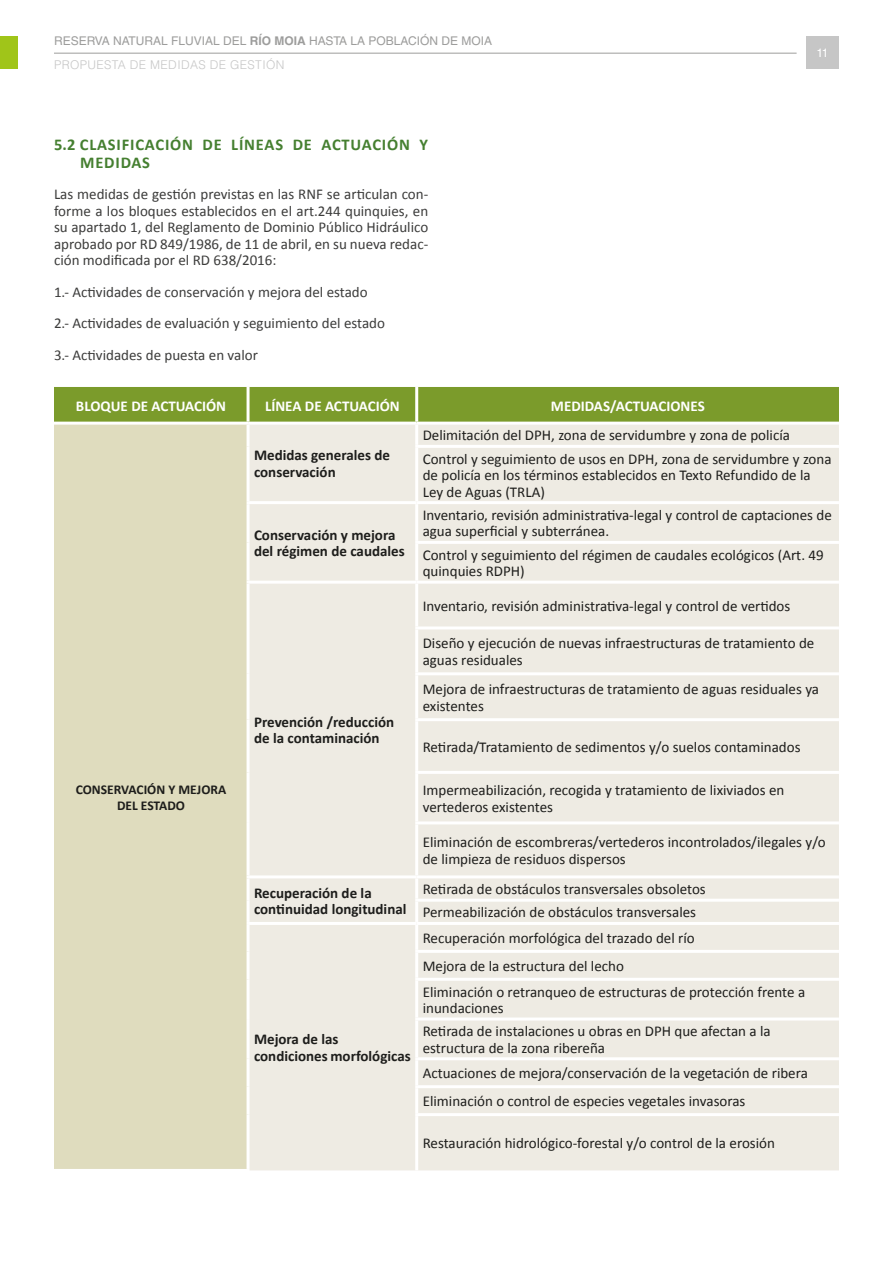
<style>
.page{position:relative;width:893px;height:1263px;background:#fff}
.page>*{position:absolute;margin:0;border:0;box-sizing:border-box;transform-origin:0 0}
.t1{font:700 16.5px/18.1px "Calibri";letter-spacing:.05em;color:#457f30}
.t2{font:15px/16.5px "Calibri";color:#1d1d1b}
.t3{font:15px/16.5px "Calibri";color:#3c3c3b;text-align:justify}
.t4{font:700 15px/16.5px "Calibri";color:#1d1d1b}
.t5{font:700 15px "Calibri";color:#fff}
.t6{font:700 13.5px "Calibri";color:#1d1d1b}
.t7{font:12px/24.5px "Helvetica LT Std";color:#9d9d9c}
.t8{font:12px "Helvetica LT Std";color:#fff}
.s1{font-weight:700}
.s2{font-weight:300;color:#c6c6c6}
</style>
<div class="page">
<hr style="left:54px;top:53px;width:743px;height:1px;background:#9d9d9c">
<div style="left:0;top:36px;width:18px;height:33px;background:#a0c519"></div>
<div style="left:806px;top:36px;width:33px;height:33px;background:#c6c6c6"></div>
<div style="left:54px;top:387px;width:785px;height:35px;background:#7b9b2b"></div>
<div style="left:54px;top:423px;width:194px;height:747px;background:#dfdcbe"></div>
<div style="left:250px;top:425px;width:589px;height:745px;background:#eeebe3"></div>
<hr style="left:247px;top:387px;width:3px;height:35px;background:#fff">
<hr style="left:415px;top:387px;width:3px;height:35px;background:#fff">
<hr style="left:415px;top:425px;width:3px;height:20px;background:#fff">
<hr style="left:415px;top:445px;width:424px;height:3px;background:#fff">
<hr style="left:415px;top:448px;width:3px;height:53px;background:#fff">
<hr style="left:247px;top:501px;width:170px;height:3px;background:#fff">
<hr style="left:417px;top:501px;width:422px;height:3px;background:#fff">
<hr style="left:415px;top:504px;width:3px;height:37px;background:#fff">
<hr style="left:415px;top:541px;width:424px;height:3px;background:#fff">
<hr style="left:415px;top:544px;width:3px;height:37px;background:#fff">
<hr style="left:247px;top:581px;width:170px;height:3px;background:#fff">
<hr style="left:417px;top:581px;width:422px;height:3px;background:#fff">
<hr style="left:415px;top:584px;width:3px;height:42px;background:#fff">
<hr style="left:415px;top:626px;width:424px;height:3px;background:#fff">
<hr style="left:415px;top:629px;width:3px;height:43px;background:#fff">
<hr style="left:415px;top:672px;width:424px;height:3px;background:#fff">
<hr style="left:415px;top:675px;width:3px;height:43px;background:#fff">
<hr style="left:415px;top:718px;width:424px;height:3px;background:#fff">
<hr style="left:415px;top:721px;width:3px;height:50px;background:#fff">
<hr style="left:415px;top:771px;width:424px;height:3px;background:#fff">
<hr style="left:415px;top:774px;width:3px;height:47px;background:#fff">
<hr style="left:415px;top:821px;width:424px;height:3px;background:#fff">
<hr style="left:415px;top:824px;width:3px;height:51px;background:#fff">
<hr style="left:247px;top:875px;width:170px;height:3px;background:#fff">
<hr style="left:417px;top:875px;width:422px;height:3px;background:#fff">
<hr style="left:415px;top:878px;width:3px;height:21px;background:#fff">
<hr style="left:415px;top:899px;width:424px;height:3px;background:#fff">
<hr style="left:415px;top:902px;width:3px;height:20px;background:#fff">
<hr style="left:247px;top:922px;width:170px;height:3px;background:#fff">
<hr style="left:417px;top:922px;width:422px;height:3px;background:#fff">
<hr style="left:415px;top:925px;width:3px;height:25px;background:#fff">
<hr style="left:415px;top:950px;width:424px;height:3px;background:#fff">
<hr style="left:415px;top:953px;width:3px;height:25px;background:#fff">
<hr style="left:415px;top:978px;width:424px;height:3px;background:#fff">
<hr style="left:415px;top:981px;width:3px;height:36px;background:#fff">
<hr style="left:415px;top:1017px;width:424px;height:3px;background:#fff">
<hr style="left:415px;top:1020px;width:3px;height:37px;background:#fff">
<hr style="left:415px;top:1057px;width:424px;height:3px;background:#fff">
<hr style="left:415px;top:1060px;width:3px;height:25px;background:#fff">
<hr style="left:415px;top:1085px;width:424px;height:3px;background:#fff">
<hr style="left:415px;top:1088px;width:3px;height:25px;background:#fff">
<hr style="left:415px;top:1113px;width:424px;height:3px;background:#fff">
<hr style="left:415px;top:1116px;width:3px;height:54px;background:#fff">
<hr style="left:54px;top:422px;width:194px;height:3px;background:#fff">
<hr style="left:247px;top:425px;width:3px;height:21px;background:#fff">
<hr style="left:247px;top:446px;width:3px;height:55px;background:#fff">
<hr style="left:247px;top:504px;width:3px;height:38px;background:#fff">
<hr style="left:247px;top:542px;width:3px;height:39px;background:#fff">
<hr style="left:247px;top:584px;width:3px;height:44px;background:#fff">
<hr style="left:247px;top:628px;width:3px;height:46px;background:#fff">
<hr style="left:247px;top:674px;width:3px;height:46px;background:#fff">
<hr style="left:247px;top:720px;width:3px;height:52px;background:#fff">
<hr style="left:247px;top:772px;width:3px;height:51px;background:#fff">
<hr style="left:247px;top:823px;width:3px;height:52px;background:#fff">
<hr style="left:247px;top:878px;width:3px;height:22px;background:#fff">
<hr style="left:247px;top:900px;width:3px;height:22px;background:#fff">
<hr style="left:247px;top:925px;width:3px;height:26px;background:#fff">
<hr style="left:247px;top:951px;width:3px;height:28px;background:#fff">
<hr style="left:247px;top:979px;width:3px;height:40px;background:#fff">
<hr style="left:247px;top:1019px;width:3px;height:40px;background:#fff">
<hr style="left:247px;top:1059px;width:3px;height:28px;background:#fff">
<hr style="left:247px;top:1087px;width:3px;height:27px;background:#fff">
<hr style="left:247px;top:1114px;width:3px;height:55px;background:#fff">
<hr style="left:54px;top:1169px;width:196px;height:3px;background:#fff">
<p class="t7" style="left:54px;top:28px;width:440px">RESERVA NATURAL FLUVIAL DEL <span class="s1">RÍO MOIA</span> HASTA LA POBLACIÓN DE MOIA<br><span class="s2">PROPUESTA DE MEDIDAS DE GESTIÓN</span></p>
<p class="t1" style="left:80px;top:134px;width:349px;text-indent:-26px">5.2 CLASIFICACIÓN DE LÍNEAS DE ACTUACIÓN Y<br>MEDIDAS</p>
<p class="t3" style="left:54px;top:185px;width:376px">Las medidas de gestión previstas en las RNF se articulan con&shy;forme a los bloques establecidos en el art.244 quinquies, en su apartado 1, del Reglamento de Dominio Público Hidráulico aprobado por RD 849/1986, de 11 de abril, en su nueva redac&shy;ción modificada por el RD 638/2016:</p>
<p class="t3" style="left:54px;top:283px;width:315px">1.- Actividades de conservación y mejora del estado</p>
<p class="t3" style="left:54px;top:314px;width:332px">2.- Actividades de evaluación y seguimiento del estado</p>
<p class="t3" style="left:54px;top:346px;width:205px">3.- Actividades de puesta en valor</p>
<p class="t5" style="left:76px;top:396px;width:152px">BLOQUE DE ACTUACIÓN</p>
<p class="t5" style="left:265px;top:396px;width:136px">LÍNEA DE ACTUACIÓN</p>
<p class="t5" style="left:551px;top:396px;width:155px">MEDIDAS/ACTUACIONES</p>
<p class="t8" style="left:816px;top:46px;width:13px">11</p>
<p class="t6" style="left:76px;top:781px;width:152px">CONSERVACIÓN Y MEJORA</p>
<p class="t6" style="left:117px;top:797px;width:69px">DEL ESTADO</p>
<p class="t4" style="left:254px;top:446px;width:137px">Medidas generales de conservación</p>
<p class="t4" style="left:254px;top:526px;width:152px">Conservación y mejora del régimen de caudales</p>
<p class="t4" style="left:254px;top:713px;width:142px">Prevención /reducción de la contaminación</p>
<p class="t2" style="left:423px;top:426px;width:369px">Delimitación del DPH, zona de servidumbre y zona de policía</p>
<p class="t2" style="left:423px;top:450px;width:410px">Control y seguimiento de usos en DPH, zona de servidumbre y zona de policía en los términos establecidos en Texto Refundido de la<br>Ley de Aguas (TRLA)</p>
<p class="t2" style="left:423px;top:506px;width:411px">Inventario, revisión administrativa-legal y control de captaciones de agua superficial y subterránea.</p>
<p class="t2" style="left:423px;top:546px;width:402px">Control y seguimiento del régimen de caudales ecológicos (Art. 49 quinquies RDPH)</p>
<p class="t2" style="left:423px;top:597px;width:369px">Inventario, revisión administrativa-legal y control de vertidos</p>
<p class="t2" style="left:423px;top:634px;width:393px">Diseño y ejecución de nuevas infraestructuras de tratamiento de aguas residuales</p>
<p class="t2" style="left:423px;top:680px;width:398px">Mejora de infraestructuras de tratamiento de aguas residuales ya existentes</p>
<p class="t2" style="left:423px;top:738px;width:379px">Retirada/Tratamiento de sedimentos y/o suelos contaminados</p>
<p class="t2" style="left:423px;top:781px;width:363px">Impermeabilización, recogida y tratamiento de lixiviados en vertederos existentes</p>
<p class="t2" style="left:423px;top:833px;width:405px">Eliminación de escombreras/vertederos incontrolados/ilegales y/o de limpieza de residuos dispersos</p>
<p class="t4" style="left:254px;top:884px;width:154px">Recuperación de la continuidad longitudinal</p>
<p class="t2" style="left:423px;top:880px;width:285px">Retirada de obstáculos transversales obsoletos</p>
<p class="t2" style="left:423px;top:903px;width:275px">Permeabilización de obstáculos transversales</p>
<p class="t4" style="left:254px;top:1030px;width:158px">Mejora de las condiciones morfológicas</p>
<p class="t2" style="left:423px;top:929px;width:274px">Recuperación morfológica del trazado del río</p>
<p class="t2" style="left:423px;top:957px;width:203px">Mejora de la estructura del lecho</p>
<p class="t2" style="left:423px;top:982px;width:384px">Eliminación o retranqueo de estructuras de protección frente a inundaciones</p>
<p class="t2" style="left:423px;top:1022px;width:349px">Retirada de instalaciones u obras en DPH que afectan a la estructura de la zona ribereña</p>
<p class="t2" style="left:423px;top:1064px;width:387px">Actuaciones de mejora/conservación de la vegetación de ribera</p>
<p class="t2" style="left:423px;top:1092px;width:324px">Eliminación o control de especies vegetales invasoras</p>
<p class="t2" style="left:423px;top:1134px;width:354px">Restauración hidrológico-forestal y/o control de la erosión</p>
</div>
